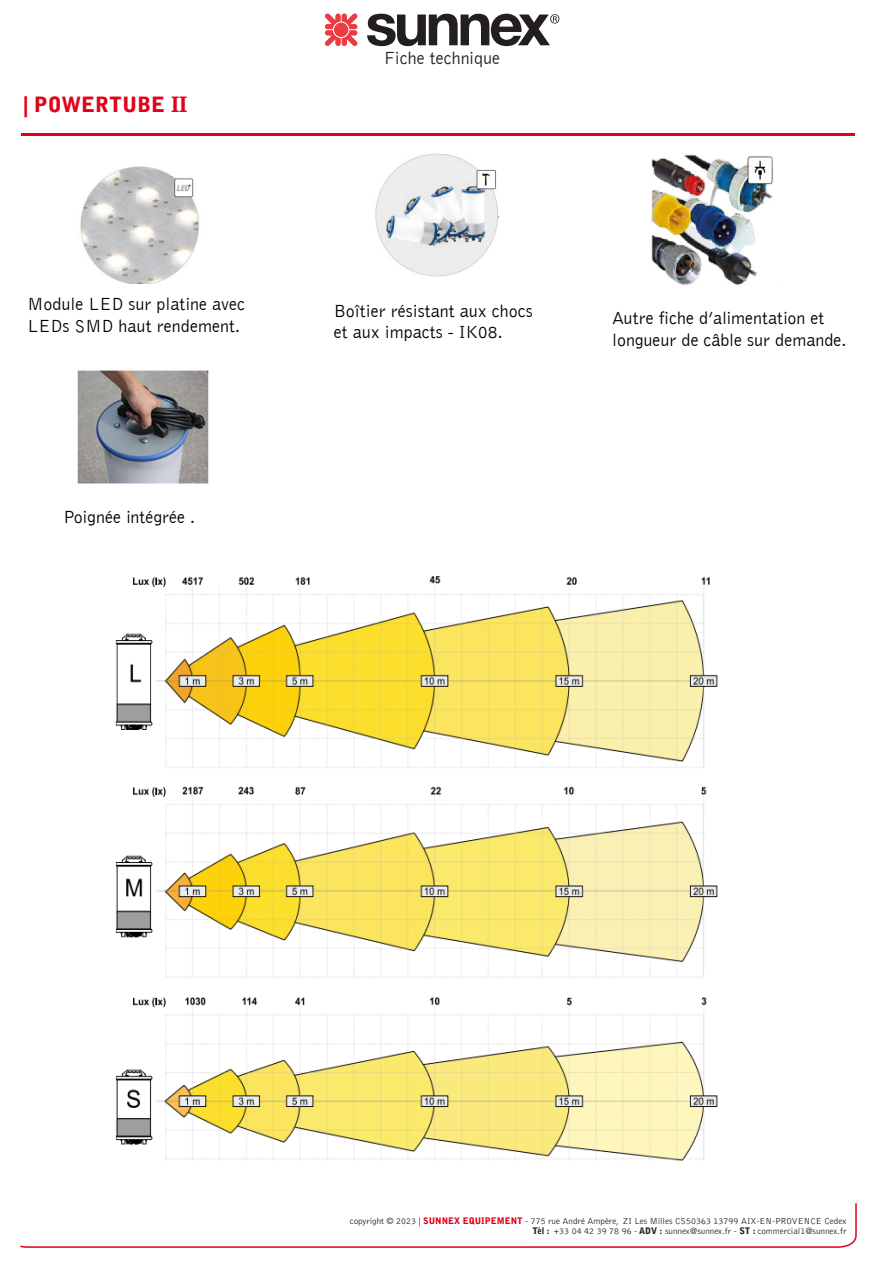
<style>
.page{position:relative;width:893px;height:1263px;background:#fff}
.page>*{position:absolute;margin:0;border:0;box-sizing:border-box;transform-origin:0 0}
.t1{font:900 21px "Bell Gothic Std";color:#e2001a}
.t2{font:300 18px/21.6px "Bell Gothic";color:#000}
.t3{font:300 18px "Bell Gothic";color:#231f20}
.t4{font:300 9px "Bell Gothic Std";color:#231f20}
.s1{font-weight:900;color:#e2001a}
.s2{font-weight:900}
</style>
<div class="page">
<svg style="left:20px;top:1203px;width:837px;height:45px"></svg>
<svg style="left:325px;top:14px;width:32px;height:32px"></svg>
<svg style="left:367px;top:14px;width:192px;height:32px"></svg>
<img style="left:375px;top:154px;width:124px;height:123px">
<img style="left:650px;top:154px;width:123px;height:132px">
<img style="left:77px;top:370px;width:132px;height:114px">
<img style="left:80px;top:166px;width:119px;height:118px">
<img style="left:115px;top:576px;width:603px;height:585px">
<hr style="left:21px;top:133px;width:833px;height:3px;background:#e2001a">
<p class="t1" style="left:23px;top:92px;width:165px">| POWERTUBE II</p>
<p class="t2" style="left:28px;top:294px;width:219px">Module LED sur platine avec<br>LEDs SMD haut rendement.</p>
<p class="t2" style="left:63px;top:507px;width:134px">Poignée intégrée .</p>
<p class="t3" style="left:384px;top:49px;width:118px">Fiche technique</p>
<p class="t2" style="left:334px;top:300px;width:200px">Boîtier résistant aux chocs et aux impacts - IK08.</p>
<p class="t2" style="left:612px;top:308px;width:236px">Autre fiche d’alimentation et longueur de câble sur demande.</p>
<p class="t4" style="left:350px;top:1216px;width:498px">copyright © 2023 | <span class="s1">SUNNEX EQUIPEMENT</span> - 775 rue André Ampère, ZI Les Milles CS50363 13799 AIX-EN-PROVENCE Cedex</p>
<p class="t4" style="left:532px;top:1226px;width:316px"><span class="s2">Tèl :</span> +33 04 42 39 78 96 - <span class="s2">ADV :</span> sunnex@sunnex.fr - <span class="s2">ST :</span> commercial1@sunnex.fr</p>
</div>
